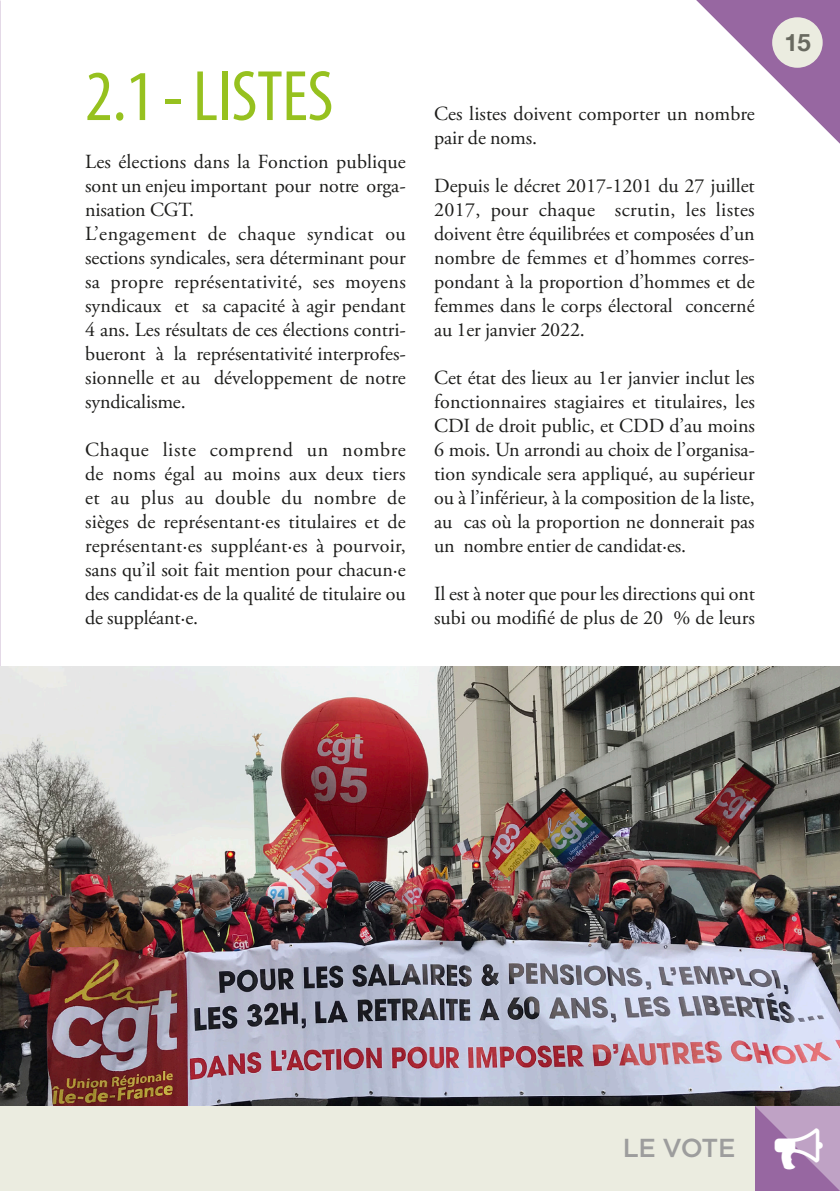
<style>
.page{position:relative;width:840px;height:1191px;background:#fff}
.page>*{position:absolute;margin:0;border:0;box-sizing:border-box;transform-origin:0 0}
.Titre_VERT__GROS{font:condensed 72px "Myriad Pro";letter-spacing:-.005em;color:#96c11f}
.t1{font:500 26px "Gotham";letter-spacing:-.03em;color:#9d9d9d}
.t2{font:700 24px "Helvetica Neue";color:#68695f}
.t3{font:20px/24px "Adobe Garamond Pro";letter-spacing:-.005em;color:#1d1d1b;text-align:justify}
.s1{color:#fff}
</style>
<div class="page">
<img style="left:0;top:0;width:1px;height:263px">
<img style="left:0;top:666px;width:839px;height:440px">
<svg style="left:696px;top:0;width:143px;height:143px"></svg>
<div style="left:771px;top:17px;width:51px;height:51px;background:#ebece0;border-radius:50%"></div>
<div style="left:0;top:1106px;width:839px;height:85px;background:#ebece0"></div>
<svg style="left:755px;top:1106px;width:84px;height:85px;background:#aa84b2"></svg>
<p class="Titre_VERT__GROS" style="left:85px;top:53px;width:250px">2.1 - LISTES</p>
<p class="t3" style="left:85px;top:150px;width:322px">Les élections dans la Fonction publique sont un enjeu important pour notre orga&shy;nisation CGT.</p>
<p class="t3" style="left:85px;top:222px;width:322px">L’engagement de chaque syndicat ou sections syndicales, sera déterminant pour sa propre représentativité, ses moyens syndicaux et sa capacité à agir pendant 4 ans. Les résultats de ces élections contri&shy;bueront à la représentativité interprofes&shy;sionnelle et au développement de notre syndicalisme.</p>
<p class="t3" style="left:85px;top:438px;width:322px">Chaque liste comprend un nombre de noms égal au moins aux deux tiers et au plus au double du nombre de sièges de représentant·es titulaires et de représentant·es suppléant·es à pourvoir, sans qu’il soit fait mention pour chacun·e des candidat·es de la qualité de titulaire ou de suppléant·e.</p>
<p class="t3" style="left:434px;top:102px;width:322px">Ces listes doivent comporter un nombre pair de noms.</p>
<p class="t3" style="left:434px;top:174px;width:322px">Depuis le décret 2017-1201 du 27 juillet 2017, pour chaque scrutin, les listes doivent être équilibrées et composées d’un nombre de femmes et d’hommes corres&shy;pondant à la proportion d’hommes et de femmes dans le corps électoral concerné au 1er janvier 2022.</p>
<p class="t3" style="left:434px;top:366px;width:322px">Cet état des lieux au 1er janvier inclut les fonctionnaires stagiaires et titulaires, les CDI de droit public, et CDD d’au moins 6 mois. Un arrondi au choix de l’organisa&shy;tion syndicale sera appliqué, au supérieur ou à l’inférieur, à la composition de la liste, au cas où la proportion ne donnerait pas un nombre entier de candidat·es.</p>
<p class="t3" style="left:434px;top:582px;width:322px">Il est à noter que pour les directions qui ont subi ou modifié de plus de 20 % de leurs</p>
<p class="t2" style="left:784px;top:23px;width:28px">15</p>
<h2 class="t1" style="left:622px;top:1130px;width:201px">LE VOTE <span class="s1">○</span></h2>
</div>
